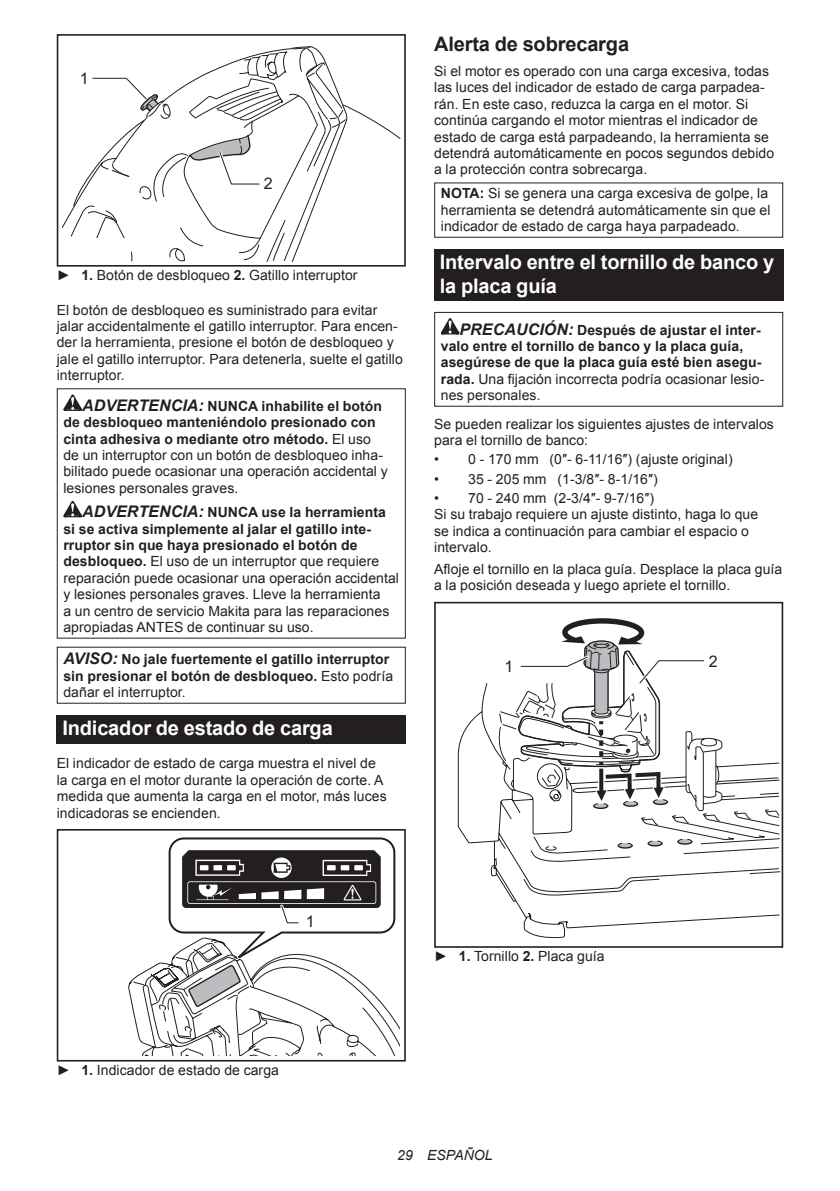
<style>
.page{position:relative;width:840px;height:1191px;background:#fff}
.page>*{position:absolute;margin:0;border:0;box-sizing:border-box;transform-origin:0 0}
.t1{font:700 20px/23.4px "Arial";letter-spacing:-.01em;color:#fff}
.t2{font:700 20px "Arial";letter-spacing:-.01em;color:#231f20}
.t3{font:16px "Arial";color:#231f20}
.t4{font:14px/16.4px "Arial";letter-spacing:.005em;color:#231f20}
.t5{font:700 14px/16.4px "Arial";letter-spacing:.005em;color:#231f20}
.t6{font:italic 14px "Arial";letter-spacing:.005em;color:#231f20}
.s1{font-weight:700}
.s2{font-weight:700;font-style:italic;font-size:16px}
.s3{font-style:italic;font-size:16px}
.s4{font-weight:400}
</style>
<div class="page">
<svg style="left:70px;top:46px;width:330px;height:216px"></svg>
<svg style="left:331px;top:119px;width:15px;height:9px"></svg>
<div style="left:57px;top:238px;width:73px;height:29px;background:#fff"></div>
<div style="left:57px;top:34px;width:348px;height:233px;border:2px solid #231f20"></div>
<svg style="left:89px;top:75px;width:71px;height:38px"></svg>
<svg style="left:188px;top:134px;width:74px;height:53px"></svg>
<svg style="left:63px;top:394px;width:19px;height:17px"></svg>
<svg style="left:63px;top:501px;width:19px;height:16px"></svg>
<div style="left:57px;top:715px;width:348px;height:28px;background:#231f20"></div>
<div style="left:57px;top:829px;width:348px;height:232px;border:2px solid #231f20"></div>
<svg style="left:128px;top:837px;width:271px;height:218px"></svg>
<div style="left:434px;top:182px;width:348px;height:56px;border:1px solid #231f20"></div>
<div style="left:434px;top:249px;width:348px;height:52px;background:#231f20"></div>
<svg style="left:440px;top:318px;width:19px;height:16px"></svg>
<div style="left:434px;top:312px;width:348px;height:95px;border:1px solid #231f20"></div>
<svg style="left:457px;top:683px;width:322px;height:256px"></svg>
<div style="left:434px;top:919px;width:73px;height:28px;background:#fff"></div>
<div style="left:434px;top:602px;width:348px;height:345px;border:2px solid #231f20"></div>
<svg style="left:510px;top:602px;width:269px;height:248px"></svg>
<p class="t3" style="left:80px;top:68px;width:10px">1</p>
<p class="t3" style="left:264px;top:173px;width:10px">2</p>
<p class="t4" style="left:57px;top:267px;width:302px">► <span class="s1">1.</span> Botón de desbloqueo <span class="s1">2.</span> Gatillo interruptor</p>
<p class="t4" style="left:57px;top:302px;width:347px">El botón de desbloqueo es suministrado para evitar jalar accidentalmente el gatillo interruptor. Para encen&shy;der la herramienta, presione el botón de desbloqueo y jale el gatillo interruptor. Para detenerla, suelte el gatillo interruptor.</p>
<p class="t4" style="left:63px;top:398px;width:325px;text-indent:19px"><span class="s2">ADVERTENCIA:</span> <span class="s1">NUNCA inhabilite el botón de desbloqueo manteniéndolo presionado con cinta adhesiva o mediante otro método.</span> El uso de un interruptor con un botón de desbloqueo inha&shy;bilitado puede ocasionar una operación accidental y lesiones personales graves.</p>
<p class="t4" style="left:63px;top:504px;width:337px;text-indent:19px"><span class="s2">ADVERTENCIA:</span> <span class="s1">NUNCA use la herramienta si se activa simplemente al jalar el gatillo inte&shy;rruptor sin que haya presionado el botón de desbloqueo.</span> El uso de un interruptor que requiere reparación puede ocasionar una operación accidental y lesiones personales graves. Lleve la herramienta<br>a un centro de servicio Makita para las reparaciones apropiadas ANTES de continuar su uso.</p>
<p class="t5" style="left:63px;top:651px;width:331px"><span class="s3">AVISO:</span> No jale fuertemente el gatillo interruptor sin presionar el botón de desbloqueo. <span class="s4">Esto podría dañar el interruptor.</span></p>
<h1 class="t1" style="left:62px;top:717px;width:272px">Indicador de estado de carga</h1>
<p class="t4" style="left:57px;top:755px;width:331px">El indicador de estado de carga muestra el nivel de la carga en el motor durante la operación de corte. A medida que aumenta la carga en el motor, más luces indicadoras se encienden.</p>
<h1 class="t2" style="left:434px;top:31px;width:196px">Alerta de sobrecarga</h1>
<p class="t4" style="left:434px;top:63px;width:341px">Si el motor es operado con una carga excesiva, todas las luces del indicador de estado de carga parpadea&shy;rán. En este caso, reduzca la carga en el motor. Si continúa cargando el motor mientras el indicador de estado de carga está parpadeando, la herramienta se detendrá automáticamente en pocos segundos debido a la protección contra sobrecarga.</p>
<p class="t4" style="left:440px;top:185px;width:331px"><span class="s1">NOTA:</span> Si se genera una carga excesiva de golpe, la herramienta se detendrá automáticamente sin que el indicador de estado de carga haya parpadeado.</p>
<h1 class="t1" style="left:439px;top:251px;width:336px">Intervalo entre el tornillo de banco y la placa guía</h1>
<p class="t5" style="left:440px;top:322px;width:325px;text-indent:19px"><span class="s3">PRECAUCIÓN:</span> Después de ajustar el inter&shy;valo entre el tornillo de banco y la placa guía, asegúrese de que la placa guía esté bien asegu&shy;rada. <span class="s4">Una fijación incorrecta podría ocasionar lesio&shy;nes personales.</span></p>
<p class="t4" style="left:434px;top:416px;width:341px">Se pueden realizar los siguientes ajustes de intervalos para el tornillo de banco:</p>
<p class="t4" style="left:434px;top:451px;width:300px">• 0 - 170 mm (0″- 6-11/16″) (ajuste original)</p>
<p class="t4" style="left:434px;top:470px;width:225px">• 35 - 205 mm (1-3/8″- 8-1/16″)</p>
<p class="t4" style="left:434px;top:490px;width:325px">• 70 - 240 mm (2-3/4″- 9-7/16″)<br>Si su trabajo requiere un ajuste distinto, haga lo que se indica a continuación para cambiar el espacio o intervalo.</p>
<p class="t4" style="left:434px;top:561px;width:349px">Afloje el tornillo en la placa guía. Desplace la placa guía a la posición deseada y luego apriete el tornillo.</p>
<p class="t3" style="left:504px;top:655px;width:10px">1</p>
<p class="t3" style="left:708px;top:650px;width:10px">2</p>
<p class="t3" style="left:305px;top:911px;width:10px">1</p>
<p class="t4" style="left:434px;top:948px;width:172px">► <span class="s1">1.</span> Tornillo <span class="s1">2.</span> Placa guía</p>
<p class="t4" style="left:57px;top:1062px;width:224px">► <span class="s1">1.</span> Indicador de estado de carga</p>
<p class="t6" style="left:397px;top:1146px;width:97px">29 ESPAÑOL</p>
</div>
